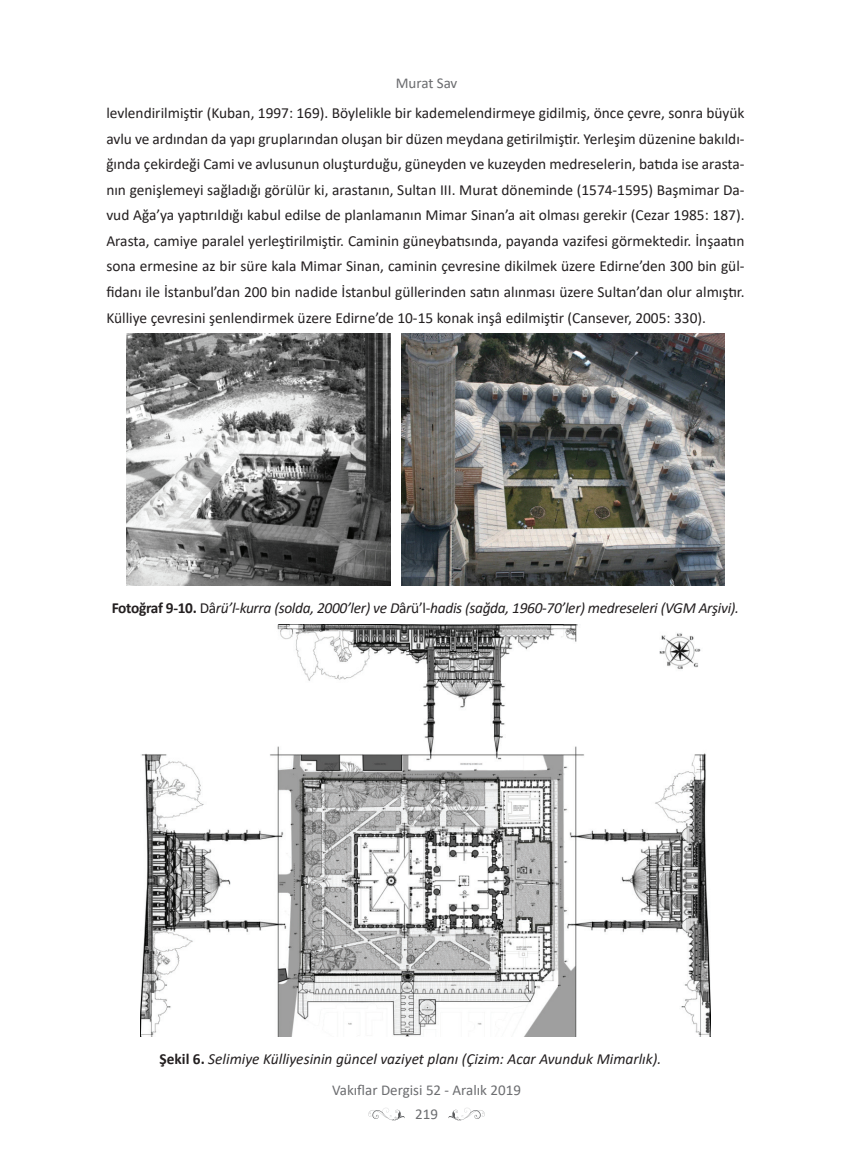
<style>
.page{position:relative;width:851px;height:1170px;background:#fff}
.page>*{position:absolute;margin:0;border:0;box-sizing:border-box;transform-origin:0 0}
.t1{font:15.3px/25.7px "Calibri";color:#231f20;text-align:justify}
.t2{font:italic 15.3px "Calibri";letter-spacing:-.005em;color:#231f20}
.t3{font:15px/24px "Calibri";color:#6c6d70;text-align:center}
.s1{font-weight:700;font-style:normal}
.s2{font-style:normal}
</style>
<div class="page">
<svg style="left:368px;top:1108px;width:37px;height:13px"></svg>
<svg style="left:448px;top:1108px;width:37px;height:13px"></svg>
<img style="left:126px;top:333px;width:264px;height:252px">
<img style="left:402px;top:333px;width:322px;height:252px">
<img style="left:141px;top:624px;width:569px;height:411px">
<p class="t3" style="left:395px;top:70px;width:63px">Murat Sav</p>
<p class="t1" style="left:106px;top:100px;width:639px">levlendirilmiştir (Kuban, 1997: 169). Böylelikle bir kademelendirmeye gidilmiş, önce çevre, sonra büyük avlu ve ardından da yapı gruplarından oluşan bir düzen meydana getirilmiştir. Yerleşim düzenine bakıldı&shy;ğında çekirdeği Cami ve avlusunun oluşturduğu, güneyden ve kuzeyden medreselerin, batıda ise arasta&shy;nın genişlemeyi sağladığı görülür ki, arastanın, Sultan III. Murat döneminde (1574-1595) Başmimar Da&shy;vud Ağa’ya yaptırıldığı kabul edilse de planlamanın Mimar Sinan’a ait olması gerekir (Cezar 1985: 187).<br>Arasta, camiye paralel yerleştirilmiştir. Caminin güneybatısında, payanda vazifesi görmektedir. İnşaatın sona ermesine az bir süre kala Mimar Sinan, caminin çevresine dikilmek üzere Edirne’den 300 bin gül&shy;fidanı ile İstanbul’dan 200 bin nadide İstanbul güllerinden satın alınması üzere Sultan’dan olur almıştır.<br>Külliye çevresini şenlendirmek üzere Edirne’de 10-15 konak inşâ edilmiştir (Cansever, 2005: 330).</p>
<p class="t2" style="left:112px;top:597px;width:628px"><span class="s1">Fotoğraf 9-10.</span> <span class="s2">Dâ</span>rü’l-kurra (solda, 2000’ler) ve D<span class="s2">â</span>r<span class="s2">ü’l-</span>hadis (sağda, 1960-70’ler) medreseleri (VGM Arşivi).</p>
<p class="t2" style="left:159px;top:1047px;width:503px"><span class="s1">Şekil 6.</span> Selimiye Külliyesinin güncel vaziyet planı (Çizim: Acar Avunduk Mimarlık).</p>
<p class="t3" style="left:332px;top:1077px;width:190px">Vakıflar Dergisi 52 - Aralık 2019<br>219</p>
</div>
